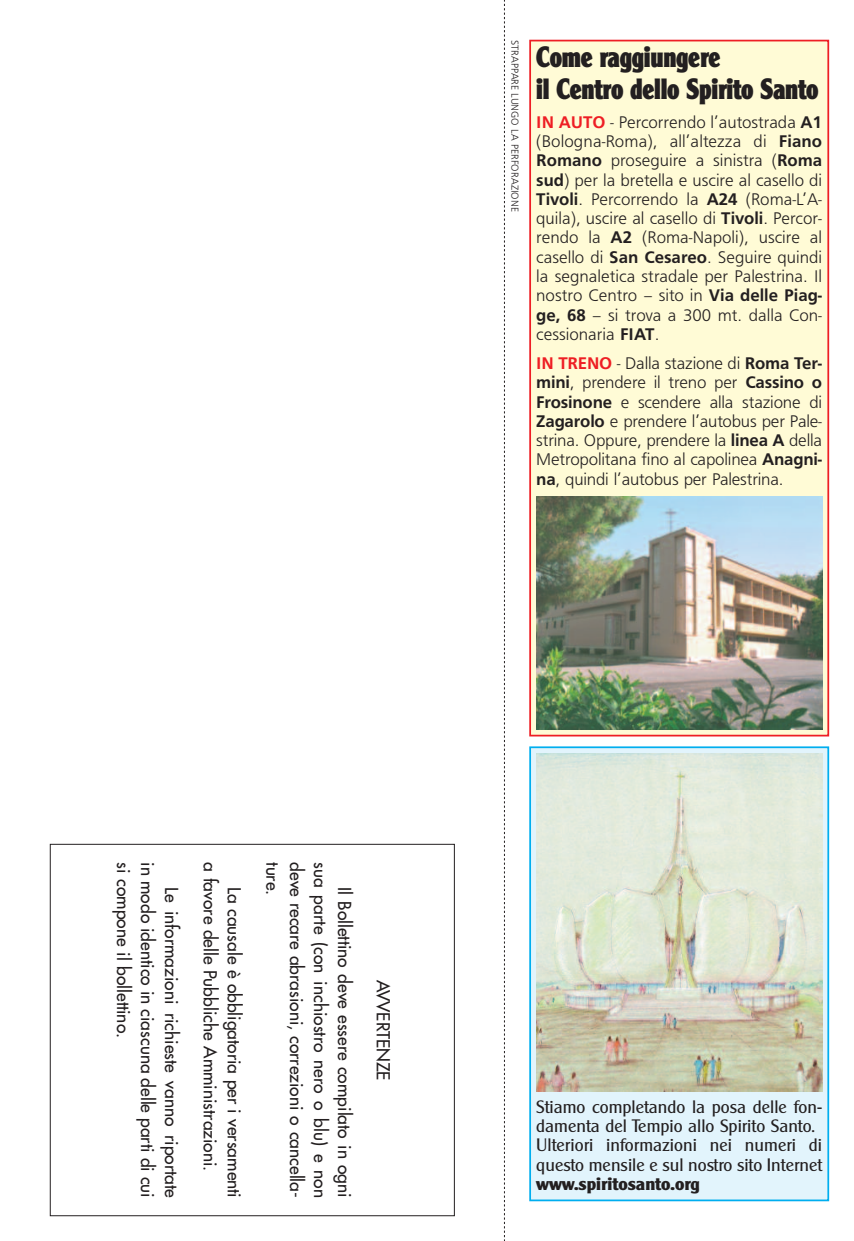
<style>
.page{position:relative;width:854px;height:1241px;background:#fff}
.page>*{position:absolute;margin:0;border:0;box-sizing:border-box;transform-origin:0 0}
.t1{font:800 28.35px/31.5px "Cleaxgothic";letter-spacing:-.01em;color:#231f20;scale:.8 1}
.t2{font:17.5px/19.2px "Frugal Sans Light DTC";letter-spacing:-.01em;color:#231f20;text-align:justify}
.t3{font:17.5px/23.8px "Futura";color:#231f20;text-align:justify}
.t4{font:17.5px/19.2px "Cleaxg";color:#231f20}
.t5{font:700 17.5px "Cleaxg";color:#231f20}
.t6{font:10.5px "Frugal Sans Light DTC";color:#231f20}
.s1{font-family:"Frugal Sans Bold DTC";color:#ee1e24}
.s2{font-family:"Frugal Sans Bold DTC"}
</style>
<div class="page">
<div style="left:531px;top:748px;width:296px;height:451px;background:#e2f4fc"></div>
<div style="left:529px;top:746px;width:299px;height:454px;border:2px solid #00aeef"></div>
<svg style="left:504px;top:0;width:1px;height:1240px"></svg>
<img style="left:536px;top:753px;width:285px;height:338px">
<div style="left:531px;top:41px;width:296px;height:693px;background:#fffbd6"></div>
<div style="left:529px;top:40px;width:299px;height:696px;border:2px solid #ee1e24"></div>
<img style="left:536px;top:496px;width:285px;height:233px">
<div style="left:50px;top:843px;width:404px;height:372px;border:1px solid #231f20"></div>
<p class="t6" style="left:521px;top:40px;width:173px;rotate:90deg">STRAPPARE LUNGO LA PERFORAZIONE</p>
<h1 class="t1" style="left:536px;top:42px;width:354px">Come raggiungere<br>il Centro dello Spirito Santo</h1>
<p class="t2" style="left:536px;top:112px;width:287px"><span class="s1">IN AUTO</span> - Percorrendo l’autostrada <span class="s2">A1 </span>(Bologna-Roma), all’altezza di <span class="s2">Fiano Romano</span> proseguire a sinistra (<span class="s2">Roma sud</span>) per la bretella e uscire al casello di <span class="s2">Tivoli</span>. Percorrendo la <span class="s2">A24</span> (Roma-L’A&shy;quila), uscire al casello di <span class="s2">Tivoli</span>. Percor&shy;rendo la <span class="s2">A2</span> (Roma-Napoli), uscire al casello di <span class="s2">San Cesareo</span>. Seguire quindi la segnaletica stradale per Palestrina. Il nostro Centro – sito in <span class="s2">Via delle Piag&shy;ge, 68</span> – si trova a 300 mt. dalla Con&shy;cessionaria <span class="s2">FIAT</span>.</p>
<p class="t2" style="left:536px;top:353px;width:287px"><span class="s1">IN TRENO</span> - Dalla stazione di <span class="s2">Roma Ter&shy;mini</span>, prendere il treno per <span class="s2">Cassino o Frosinone</span> e scendere alla stazione di <span class="s2">Zagarolo</span> e prendere l’autobus per Pale&shy;strina. Oppure, prendere la <span class="s2">linea A</span> della Metropolitana fino al capolinea <span class="s2">Anagni&shy;na</span>, quindi l’autobus per Palestrina.</p>
<p class="t3" style="left:182px;top:862px;width:337px;text-indent:25px;rotate:90deg">Le informazioni richieste vanno riportate in modo identico in ciascuna delle parti di cui si compone il bollettino.</p>
<p class="t3" style="left:245px;top:862px;width:337px;text-indent:25px;rotate:90deg">La causale è obbligatoria per i versamenti a favore delle Pubbliche Amministrazioni.</p>
<p class="t3" style="left:355px;top:862px;width:337px;text-indent:25px;rotate:90deg">Il Bollettino deve essere compilato in ogni sua parte (con inchiostro nero o blu) e non deve recare abrasioni, correzioni o cancella&shy;ture.</p>
<p class="t3" style="left:394px;top:979px;width:102px;rotate:90deg">AVVERTENZE</p>
<p class="t4" style="left:536px;top:1096px;width:287px">Stiamo completando la posa delle fon&shy;damenta del Tempio allo Spirito Santo.<br>Ulteriori informazioni nei numeri di questo mensile e sul nostro sito Internet</p>
<p class="t5" style="left:536px;top:1173px;width:165px">www.spiritosanto.org</p>
</div>
